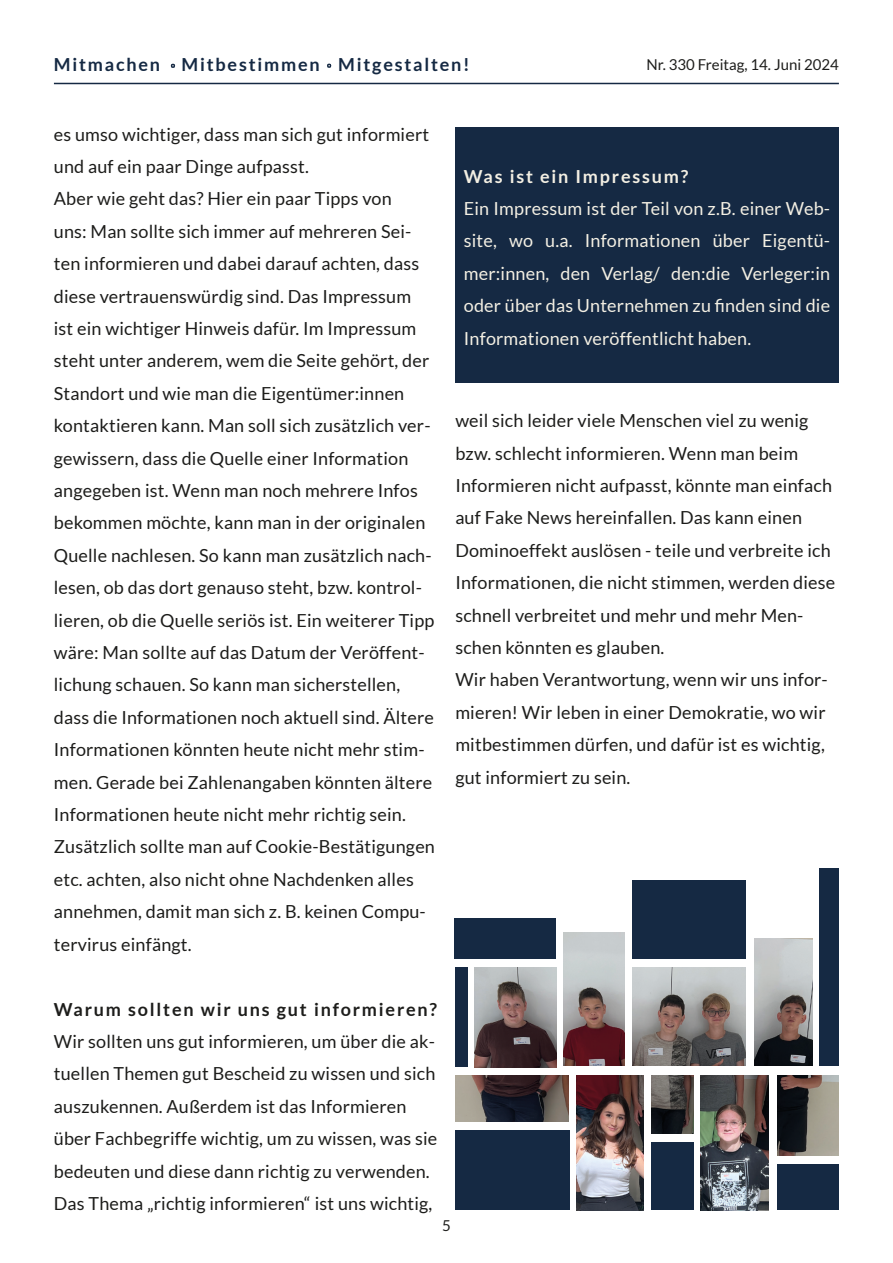
<style>
.page{position:relative;width:893px;height:1263px;background:#fff}
.page>*{position:absolute;margin:0;border:0;box-sizing:border-box;transform-origin:0 0}
.t1{font:18px/32.4px "Lato";letter-spacing:.01em;color:#1d1d1b}
.t2{font:18px/32.4px "Lato";letter-spacing:.01em;color:#f3efe3;text-align:justify}
.t3{font:700 18px "Lato";letter-spacing:.1em;color:#152943}
.t4{font:700 18px "Lato";letter-spacing:.1em;color:#f3efe3}
.t5{font:15px "Lato";color:#1d1d1b}
.s1{font-weight:700}
</style>
<div class="page">
<hr style="left:54px;top:83px;width:785px;height:1px;background:#152943">
<svg style="left:171px;top:64px;width:4px;height:4px"></svg>
<svg style="left:327px;top:64px;width:4px;height:4px"></svg>
<div style="left:455px;top:127px;width:384px;height:256px;background:#152943"></div>
<img style="left:755px;top:939px;width:58px;height:126px">
<img style="left:633px;top:967px;width:112px;height:98px">
<img style="left:563px;top:933px;width:62px;height:132px">
<img style="left:475px;top:967px;width:81px;height:100px">
<img style="left:700px;top:1075px;width:68px;height:135px">
<img style="left:576px;top:1075px;width:68px;height:135px">
<img style="left:778px;top:1075px;width:61px;height:80px">
<img style="left:651px;top:1075px;width:43px;height:58px">
<img style="left:455px;top:1075px;width:113px;height:46px">
<div style="left:455px;top:967px;width:13px;height:100px;background:#152943"></div>
<div style="left:455px;top:1130px;width:115px;height:80px;background:#152943"></div>
<div style="left:651px;top:1143px;width:43px;height:67px;background:#152943"></div>
<div style="left:778px;top:1164px;width:61px;height:46px;background:#152943"></div>
<div style="left:819px;top:868px;width:20px;height:197px;background:#152943"></div>
<div style="left:455px;top:918px;width:101px;height:41px;background:#152943"></div>
<div style="left:632px;top:880px;width:113px;height:79px;background:#152943"></div>
<p class="t3" style="left:54px;top:54px;width:417px">Mitmachen Mitbestimmen Mitgestalten!</p>
<p class="t5" style="left:646px;top:56px;width:194px">Nr. 330 Freitag, 14. Juni 2024</p>
<p class="t1" style="left:54px;top:118px;width:377px">es umso wichtiger, dass man sich gut informiert und auf ein paar Dinge aufpasst.</p>
<p class="t1" style="left:54px;top:183px;width:383px">Aber wie geht das? Hier ein paar Tipps von<br>uns: Man sollte sich immer auf mehreren Sei&shy;ten informieren und dabei darauf achten, dass diese vertrauenswürdig sind. Das Impressum ist ein wichtiger Hinweis dafür. Im Impressum steht unter anderem, wem die Seite gehört, der Standort und wie man die Eigentümer:innen kontaktieren kann. Man soll sich zusätzlich ver&shy;gewissern, dass die Quelle einer Information angegeben ist. Wenn man noch mehrere Infos bekommen möchte, kann man in der originalen Quelle nachlesen. So kann man zusätzlich nach&shy;lesen, ob das dort genauso steht, bzw. kontrol&shy;lieren, ob die Quelle seriös ist. Ein weiterer Tipp wäre: Man sollte auf das Datum der Veröffent&shy;lichung schauen. So kann man sicherstellen, dass die Informationen noch aktuell sind. Ältere Informationen könnten heute nicht mehr stim&shy;men. Gerade bei Zahlenangaben könnten ältere Informationen heute nicht mehr richtig sein.<br>Zusätzlich sollte man auf Cookie-Bestätigungen etc. achten, also nicht ohne Nachdenken alles annehmen, damit man sich z. B. keinen Compu&shy;tervirus einfängt.</p>
<p class="t4" style="left:464px;top:166px;width:226px">Was ist ein Impressum?</p>
<p class="t2" style="left:464px;top:192px;width:368px">Ein Impressum ist der Teil von z.B. einer Web&shy;site, wo u.a. Informationen über Eigentü&shy;mer:innen, den Verlag/ den:die Verleger:in oder über das Unternehmen zu finden sind die Informationen veröffentlicht haben.</p>
<p class="t1" style="left:455px;top:404px;width:381px">weil sich leider viele Menschen viel zu wenig bzw. schlecht informieren. Wenn man beim Informieren nicht aufpasst, könnte man einfach auf Fake News hereinfallen. Das kann einen Dominoeffekt auslösen - teile und verbreite ich Informationen, die nicht stimmen, werden diese schnell verbreitet und mehr und mehr Men&shy;schen könnten es glauben.</p>
<p class="t1" style="left:455px;top:663px;width:374px">Wir haben Verantwortung, wenn wir uns infor&shy;mieren! Wir leben in einer Demokratie, wo wir mitbestimmen dürfen, und dafür ist es wichtig, gut informiert zu sein.</p>
<p class="t1" style="left:54px;top:993px;width:385px"><span class="s1">Warum sollten wir uns gut informieren?<br></span>Wir sollten uns gut informieren, um über die ak&shy;tuellen Themen gut Bescheid zu wissen und sich auszukennen. Außerdem ist das Informieren über Fachbegriffe wichtig, um zu wissen, was sie bedeuten und diese dann richtig zu verwenden.<br>Das Thema „richtig informieren“ ist uns wichtig,</p>
<p class="t5" style="left:442px;top:1217px;width:10px">5</p>
</div>
